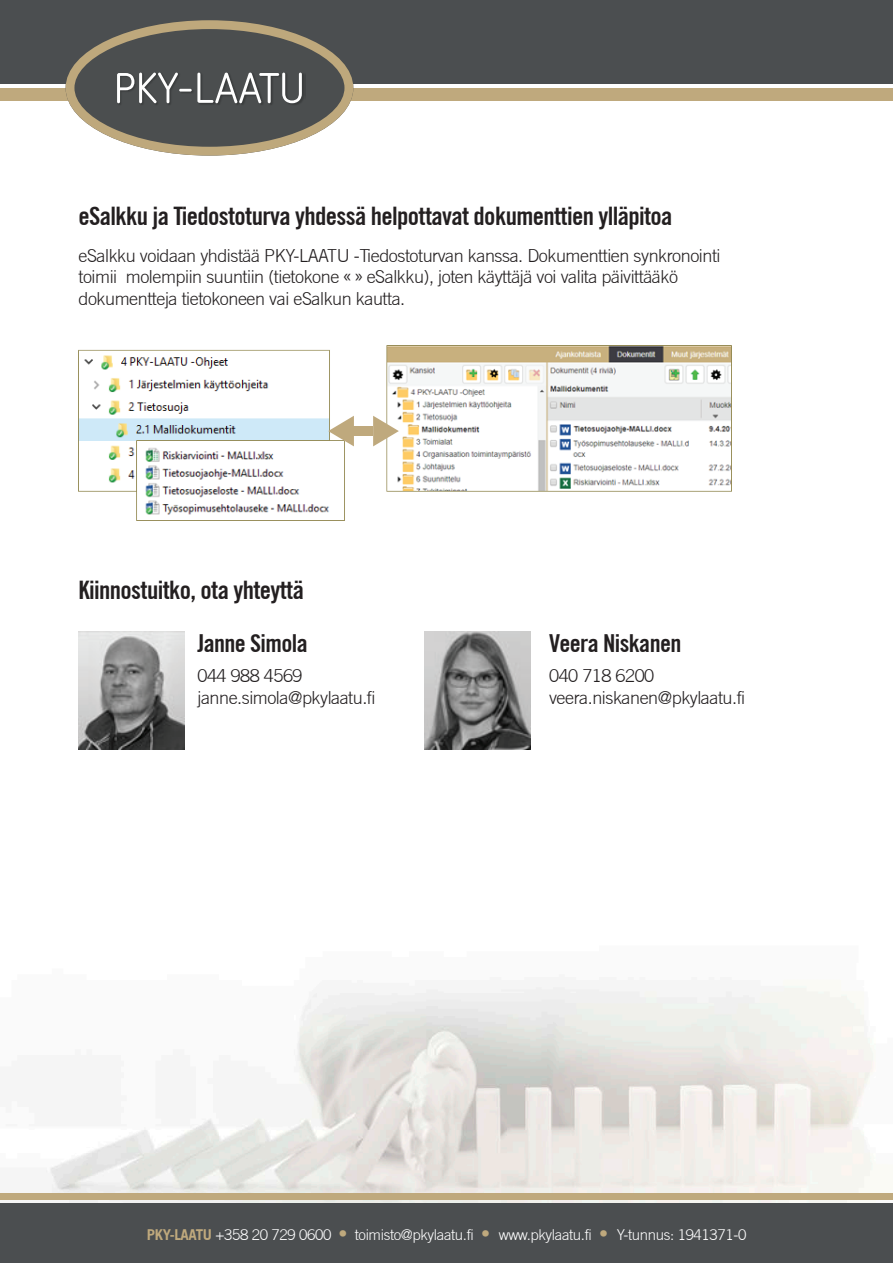
<style>
.page{position:relative;width:893px;height:1263px;background:#fff}
.page>*{position:absolute;margin:0;border:0;box-sizing:border-box;transform-origin:0 0}
.t1{font:700 condensed 25.5px "Trade Gothic No.20";letter-spacing:-.025em;color:#231f20}
.t2{font:700 condensed 24.75px "Trade Gothic No.20";letter-spacing:-.025em;color:#231f20}
.t3{font:300 18px/21.6px "Trade Gothic";letter-spacing:-.025em;color:#231f20}
.t4{font:300 15px "Trade Gothic";letter-spacing:-.025em;color:#fff}
.s1{font-family:"Myriad Pro";font-weight:400}
.s2{font-weight:700;color:#bfa97d}
.s3{font-size:18px;color:#bfa97d}
</style>
<div class="page">
<img style="left:46px;top:84px;width:827px;height:1119px">
<div style="left:0;top:0;width:893px;height:84px;background:#4b4e50"></div>
<div style="left:0;top:88px;width:893px;height:13px;background:#bfa97d"></div>
<svg style="left:66px;top:20px;width:287px;height:136px"></svg>
<img style="left:78px;top:346px;width:654px;height:174px">
<svg style="left:373px;top:416px;width:26px;height:30px"></svg>
<svg style="left:328px;top:416px;width:26px;height:30px"></svg>
<div style="left:340px;top:426px;width:33px;height:9px;background:#bfa97d"></div>
<img style="left:78px;top:631px;width:106px;height:119px">
<img style="left:424px;top:631px;width:106px;height:119px">
<div style="left:0;top:1193px;width:893px;height:7px;background:#bfa97d"></div>
<div style="left:0;top:1203px;width:893px;height:60px;background:#4b4e50"></div>
<h1 class="t1" style="left:78px;top:201px;width:596px">eSalkku ja Tiedostoturva yhdessä helpottavat dokumenttien ylläpitoa</h1>
<p class="t3" style="left:78px;top:244px;width:644px">eSalkku voidaan yhdistää PKY-LAATU -Tiedostoturvan kanssa. Dokumenttien synkronointi toimii molempiin suuntiin (tietokone <span class="s1">« »</span> eSalkku), joten käyttäjä voi valita päivittääkö dokumentteja tietokoneen vai eSalkun kautta.</p>
<h1 class="t1" style="left:78px;top:574px;width:227px">Kiinnostuitko, ota yhteyttä</h1>
<h2 class="t2" style="left:197px;top:628px;width:112px">Janne Simola</h2>
<p class="t3" style="left:197px;top:665px;width:180px">044 988 4569 janne.simola@pkylaatu.fi</p>
<h2 class="t2" style="left:549px;top:628px;width:134px">Veera Niskanen</h2>
<p class="t3" style="left:549px;top:665px;width:198px">040 718 6200 veera.niskanen@pkylaatu.fi</p>
<p class="t4" style="left:147px;top:1225px;width:601px"><span class="s2">PKY-LAATU</span> +358 20 729 0600 <span class="s3">•</span> toimisto@pkylaatu.fi <span class="s3">•</span> www.pkylaatu.fi <span class="s3">•</span> Y-tunnus: 1941371-0</p>
</div>
